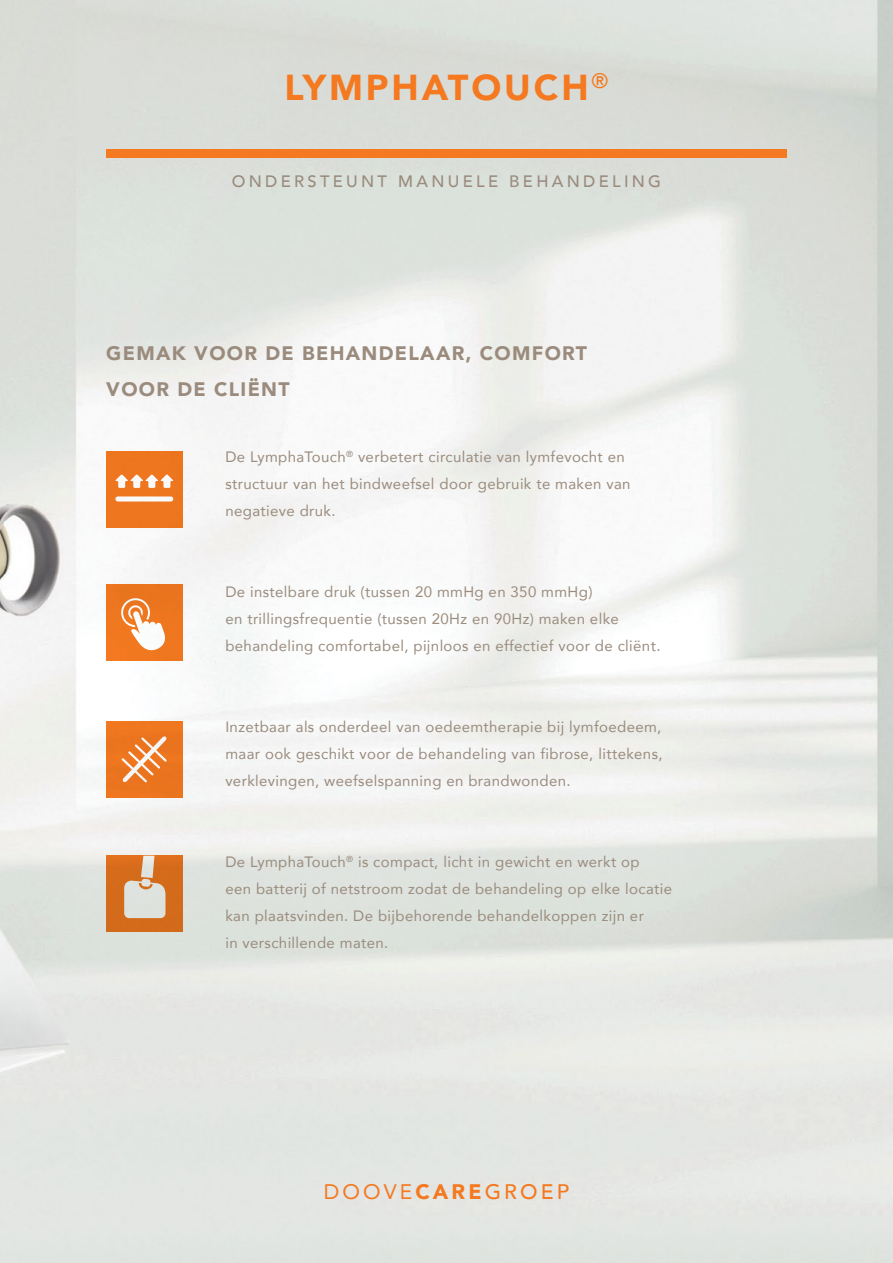
<style>
.page{position:relative;width:893px;height:1263px;background:#fff}
.page>*{position:absolute;margin:0;border:0;box-sizing:border-box;transform-origin:0 0}
.t1{font:900 36px "Avenir";letter-spacing:.08em;color:#f47920}
.t2{font:21px "Avenir";letter-spacing:.15em;color:#f47920}
.t3{font:500 21px "Avenir";letter-spacing:.15em;color:#f47920}
.t4{font:900 19.5px/36px "Avenir";letter-spacing:.065em;color:#9a8b7d}
.t5{font:500 16.5px "Avenir";color:#9a8b7d}
.t6{font:15px/27px "Avenir";letter-spacing:.025em;color:#9a8b7d}
.s1{font-weight:900}
</style>
<div class="page">
<img style="left:0;top:0;width:893px;height:1263px">
<img style="left:0;top:230px;width:165px;height:1033px">
<div style="left:106px;top:149px;width:681px;height:8px;background:#f47920"></div>
<div style="left:106px;top:451px;width:77px;height:76px;background:#f47920"></div>
<div style="left:115px;top:496px;width:58px;height:5px;background:#fff;border-radius:3px"></div>
<svg style="left:115px;top:474px;width:58px;height:14px"></svg>
<div style="left:106px;top:585px;width:77px;height:76px;background:#f47920"></div>
<svg style="left:119px;top:596px;width:48px;height:55px"></svg>
<div style="left:106px;top:721px;width:77px;height:76px;background:#eb751e"></div>
<svg style="left:122px;top:736px;width:45px;height:46px"></svg>
<div style="left:106px;top:855px;width:77px;height:77px;background:#d36b1b"></div>
<svg style="left:124px;top:856px;width:41px;height:62px"></svg>
<h1 class="t1" style="left:285px;top:56px;width:325px">LYMPHATOUCH<sup>®</sup></h1>
<p class="t5" style="left:232px;top:167px;width:16px">ONDERSTEUNT</p>
<p class="t5" style="left:398px;top:167px;width:15px">MANUELE</p>
<p class="t5" style="left:509px;top:167px;width:15px">BEHANDELING</p>
<h3 class="t4" style="left:106px;top:334px;width:482px">GEMAK VOOR DE BEHANDELAAR, COMFORT<br>VOOR DE CLIËNT</h3>
<p class="t6" style="left:225px;top:442px;width:407px">De LymphaTouch<sup>®</sup> verbetert circulatie van lymfevocht en structuur van het bindweefsel door gebruik te maken van negatieve druk.</p>
<p class="t6" style="left:225px;top:577px;width:437px">De instelbare druk (tussen 20 mmHg en 350 mmHg)<br>en trillingsfrequentie (tussen 20Hz en 90Hz) maken elke behandeling comfortabel, pijnloos en effectief voor de cliënt.</p>
<p class="t6" style="left:225px;top:712px;width:439px;text-align:justify">Inzetbaar als onderdeel van oedeemtherapie bij lymfoedeem, maar ook geschikt voor de behandeling van fibrose, littekens, verklevingen, weefselspanning en brandwonden.</p>
<p class="t6" style="left:225px;top:847px;width:448px">De LymphaTouch<sup>®</sup> is compact, licht in gewicht en werkt op<br>een batterij of netstroom zodat de behandeling op elke locatie kan plaatsvinden. De bijbehorende behandelkoppen zijn er<br>in verschillende maten.</p>
<h2 class="t2" style="left:324px;top:1175px;width:109px">Doove<span class="s1">CARE</span></h2>
<h2 class="t3" style="left:485px;top:1173px;width:86px">GROEP</h2>
</div>
